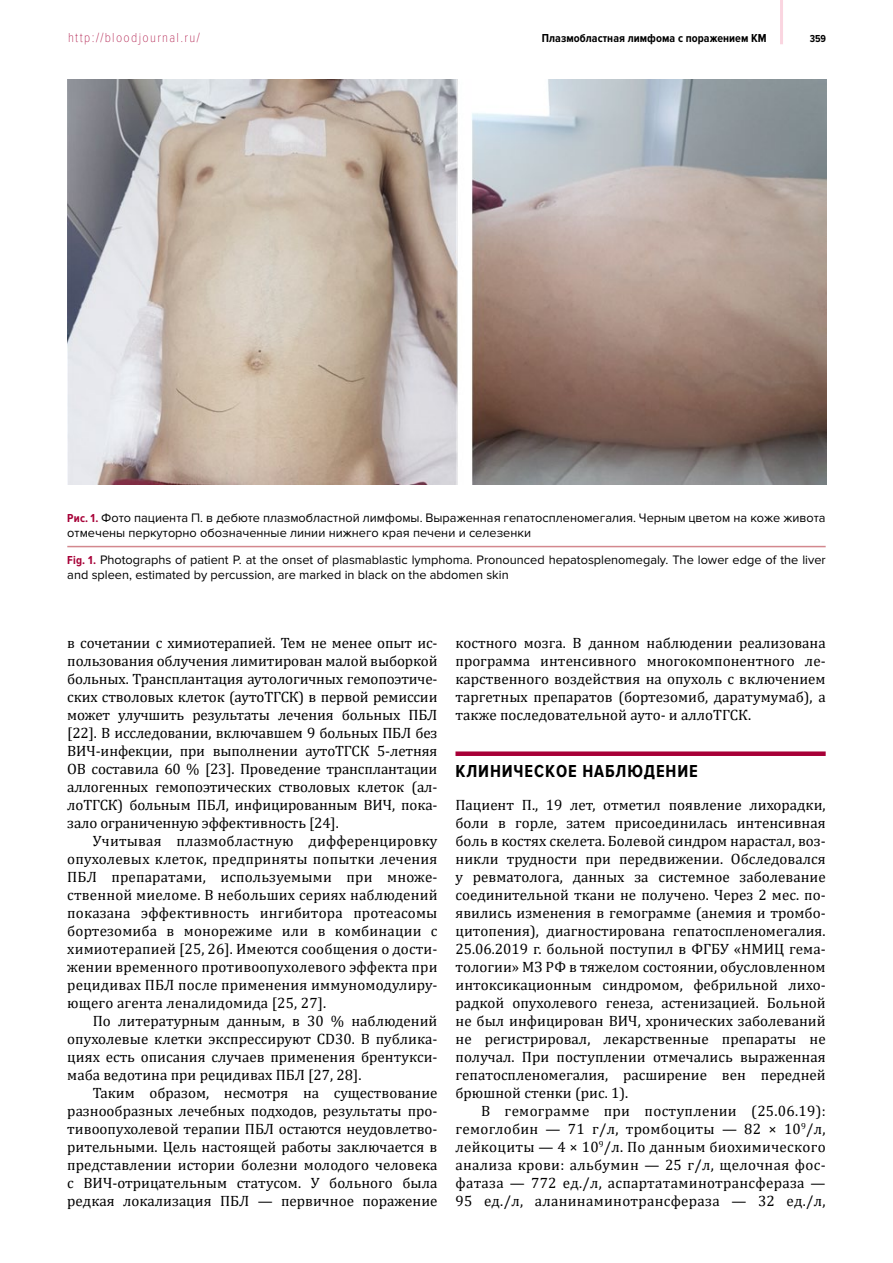
<style>
.page{position:relative;width:893px;height:1263px;background:#fff}
.page>*{position:absolute;margin:0;border:0;box-sizing:border-box;transform-origin:0 0}
.t1{font:700 18px "Proxima Nova Cond";letter-spacing:.05em;color:#000}
.t2{font:15px/18px "Cambria";color:#000;text-align:justify}
.t3{font:100 13.5px "Proxima Nova Cond";letter-spacing:.1em;color:#a70037}
.t4{font:12.75px/15px "Proxima Nova";color:#000}
.t5{font:700 12px "Proxima Nova Cond";letter-spacing:.005em;color:#000}
.t6{font:700 10.5px "Proxima Nova Cond";color:#000}
.s1{font-family:"Proxima Nova Cond";font-weight:700;font-size:12px;color:#a70037}
</style>
<div class="page">
<hr style="left:780px;top:0;width:3px;height:44px;background:#fad5e0">
<div style="left:455px;top:751px;width:371px;height:5px;background:#a70037"></div>
<img style="left:67px;top:79px;width:759px;height:406px">
<hr style="left:67px;top:546px;width:759px;height:1px;background:#d3888e">
<p class="t3" style="left:68px;top:30px;width:133px">http://bloodjournal.ru/</p>
<p class="t5" style="left:542px;top:31px;width:226px">Плазмобластная лимфома с поражением КМ</p>
<p class="t6" style="left:810px;top:33px;width:18px">359</p>
<p class="t4" style="left:67px;top:510px;width:760px"><span class="s1">Рис. 1.</span> Фото пациента П. в дебюте плазмобластной лимфомы. Выраженная гепатоспленомегалия. Черным цветом на коже живота отмечены перкуторно обозначенные линии нижнего края печени и селезенки</p>
<p class="t4" style="left:67px;top:553px;width:760px"><span class="s1">Fig. 1.</span> Photographs of patient P. at the onset of plasmablastic lymphoma. Pronounced hepatosplenomegaly. The lower edge of the liver and spleen, estimated by percussion, are marked in black on the abdomen skin</p>
<p class="t2" style="left:67px;top:634px;width:372px">в сочетании с химиотерапией. Тем не менее опыт ис&shy;пользования облучения лимитирован малой выборкой больных. Трансплантация аутологичных гемопоэтиче&shy;ских стволовых клеток (аутоТГСК) в первой ремиссии может улучшить результаты лечения больных ПБЛ [22]. В исследовании, включавшем 9 больных ПБЛ без ВИЧ-инфекции, при выполнении аутоТГСК 5-летняя ОВ составила 60 % [23]. Проведение трансплантации аллогенных гемопоэтических стволовых клеток (ал&shy;лоТГСК) больным ПБЛ, инфицированным ВИЧ, пока&shy;зало ограниченную эффективность [24].</p>
<p class="t2" style="left:67px;top:832px;width:372px;text-indent:26px">Учитывая плазмобластную дифференцировку опухолевых клеток, предприняты попытки лечения ПБЛ препаратами, используемыми при множе&shy;ственной миеломе. В небольших сериях наблюдений показана эффективность ингибитора протеасомы бортезомиба в монорежиме или в комбинации с химиотерапией [25, 26]. Имеются сообщения о дости&shy;жении временного противоопухолевого эффекта при рецидивах ПБЛ после применения иммуномодулиру&shy;ющего агента леналидомида [25, 27].</p>
<p class="t2" style="left:67px;top:1012px;width:372px;text-indent:26px">По литературным данным, в 30 % наблюдений опухолевые клетки экспрессируют CD30. В публика&shy;циях есть описания случаев применения брентукси&shy;маба ведотина при рецидивах ПБЛ [27, 28].</p>
<p class="t2" style="left:67px;top:1084px;width:372px;text-indent:26px">Таким образом, несмотря на существование разнообразных лечебных подходов, результаты про&shy;тивоопухолевой терапии ПБЛ остаются неудовлетво&shy;рительными. Цель настоящей работы заключается в представлении истории болезни молодого человека с ВИЧ-отрицательным статусом. У больного была редкая локализация ПБЛ — первичное поражение</p>
<p class="t2" style="left:455px;top:634px;width:372px">костного мозга. В данном наблюдении реализована программа интенсивного многокомпонентного ле&shy;карственного воздействия на опухоль с включением таргетных препаратов (бортезомиб, даратумумаб), а также последовательной ауто- и аллоТГСК.</p>
<p class="t1" style="left:455px;top:761px;width:244px">КЛИНИЧЕСКОЕ НАБЛЮДЕНИЕ</p>
<p class="t2" style="left:455px;top:796px;width:372px">Пациент П., 19 лет, отметил появление лихорадки, боли в горле, затем присоединилась интенсивная боль в костях скелета. Болевой синдром нарастал, воз&shy;никли трудности при передвижении. Обследовался у ревматолога, данных за системное заболевание соединительной ткани не получено. Через 2 мес. по&shy;явились изменения в гемограмме (анемия и тромбо&shy;цитопения), диагностирована гепатоспленомегалия.<br>25.06.2019 г. больной поступил в ФГБУ «НМИЦ гема&shy;тологии» МЗ РФ в тяжелом состоянии, обусловленном интоксикационным синдромом, фебрильной лихо&shy;радкой опухолевого генеза, астенизацией. Больной не был инфицирован ВИЧ, хронических заболеваний не регистрировал, лекарственные препараты не получал. При поступлении отмечались выраженная гепатоспленомегалия, расширение вен передней брюшной стенки (рис. 1).</p>
<p class="t2" style="left:455px;top:1102px;width:372px;text-indent:26px">В гемограмме при поступлении (25.06.19): гемоглобин — 71 г/л, тромбоциты — 82 × 10<sup>9</sup>/л, лейкоциты — 4 × 10<sup>9</sup>/л. По данным биохимического анализа крови: альбумин — 25 г/л, щелочная фос&shy;фатаза — 772 ед./л, аспартатаминотрансфераза — 95 ед./л, аланинаминотрансфераза — 32 ед./л,</p>
</div>
